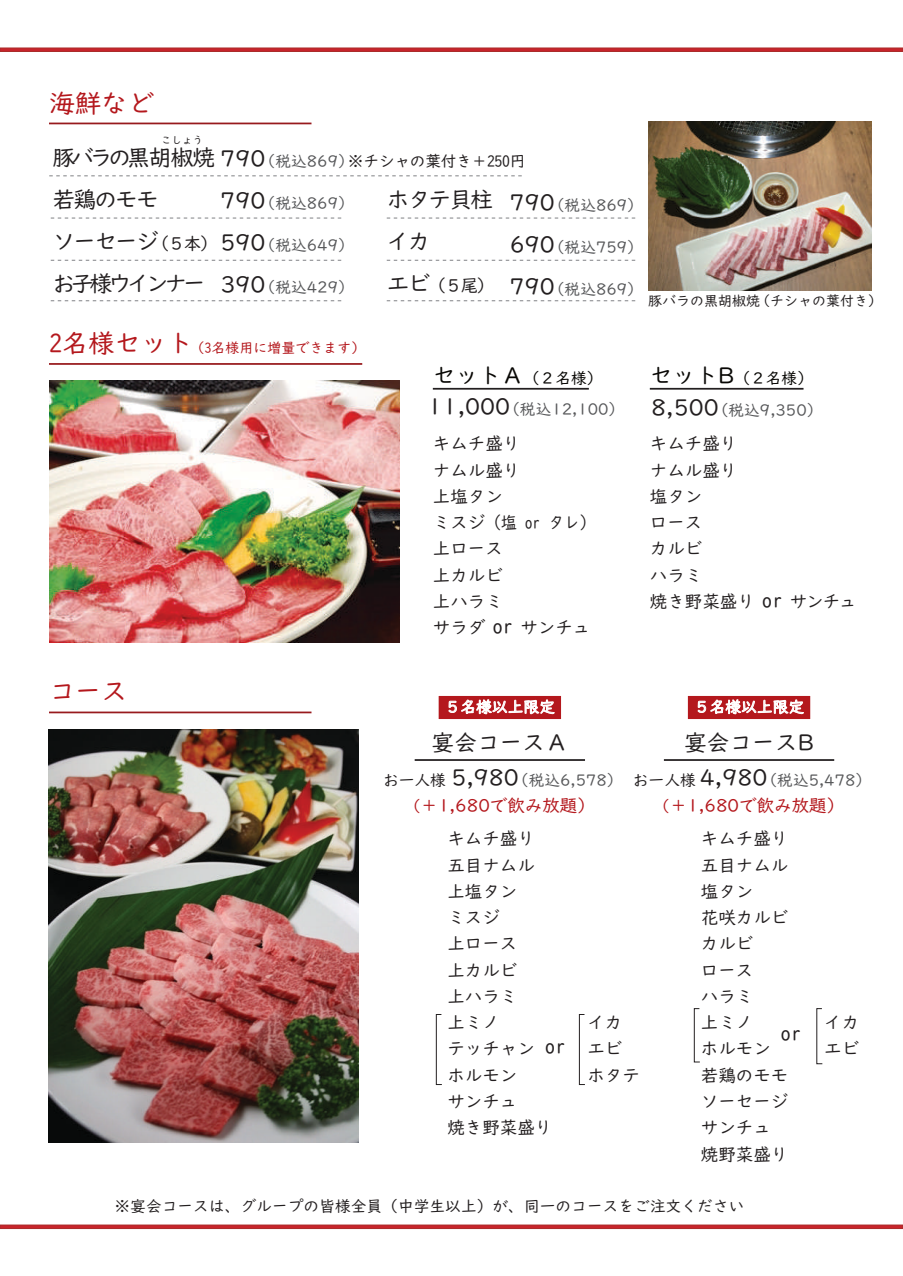
<style>
.page{position:relative;width:903px;height:1276px;background:#fff}
.page>*{position:absolute;margin:0;border:0;box-sizing:border-box;transform-origin:0 0}
.t1{font:26.25px "UD Digi Kyokasho N R";color:#b4181d}
.t2{font:22.75px/42px "UD Digi Kyokasho N R";letter-spacing:-.13em;color:#231f20}
.t3{font:22.75px/42px "UD Digi Kyokasho N R";letter-spacing:-.08em;color:#231f20}
.t4{font:21px "UD Digi Kyokasho N R";color:#231f20}
.t5{font:17.5px/26.2px "UD Digi Kyokasho N R";color:#231f20}
.t6{font:17.5px "UD Digi Kyokasho NP R";color:#b4181d}
.t7{font:15.75px "UD Digi Kyokasho NK R";color:#57585a}
.t8{font:15.75px "UD Digi Kyokasho N R";color:#231f20}
.t9{font:15.75px "UD Digi Kyokasho N R";letter-spacing:-.02em;color:#231f20}
.t10{font:15.75px "UD Digi Kyokasho NP R";color:#080704}
.t11{font:15.75px "UD Digi Kyokasho N R";color:#fff}
.t12{font:14px "UD Digi Kyokasho N R";color:#b4181d}
.t13{font:14px "UD Digi Kyokasho N R";color:#231f20}
.t14{font:10.5px "UD Digi Kyokasho N R";color:#231f20}
.s1{font-size:17.5px}
.s2{font-family:"UD Digi Kyokasho NK R";font-size:22.75px}
.s3{font-family:"UD Digi Kyokasho NK R";color:#57585a}
.s4{font-family:"UD Digi Kyokasho NK R"}
.s5{font-size:22.75px;color:#231f20}
.s6{font-size:22.75px}
.s7{font-size:26.25px}
.s8{font-family:"UD Digi Kyokasho N R";font-size:22.75px}
.s9{font-family:"UD Digi Kyokasho NP R";font-size:22.75px;color:#231f20}
.s10{font-size:21px}
.s11{font-family:"UD Digi Kyokasho NP R"}
.s12{font-family:"UD Digi Kyokasho N R";color:#231f20}
.s13{font-family:"UD Digi Kyokasho N R";font-size:15.75px}
.s14{font-family:"UD Digi Kyokasho N R"}
</style>
<div class="page">
<div style="left:0;top:48px;width:903px;height:4px;border:1px solid #aa2d2b"></div>
<div style="left:0;top:1224px;width:903px;height:4px;border:1px solid #aa2d2b"></div>
<svg style="left:51px;top:300px;width:291px;height:1px"></svg>
<svg style="left:51px;top:260px;width:291px;height:1px"></svg>
<svg style="left:51px;top:218px;width:291px;height:1px"></svg>
<svg style="left:387px;top:300px;width:249px;height:1px"></svg>
<svg style="left:387px;top:260px;width:249px;height:1px"></svg>
<svg style="left:387px;top:218px;width:249px;height:1px"></svg>
<svg style="left:49px;top:175px;width:473px;height:1px"></svg>
<hr style="left:49px;top:122px;width:263px;height:2px;background:#981a1e">
<img style="left:648px;top:121px;width:223px;height:169px">
<hr style="left:49px;top:363px;width:313px;height:2px;background:#981a1e">
<hr style="left:49px;top:711px;width:263px;height:2px;background:#981a1e">
<img style="left:49px;top:729px;width:310px;height:413px">
<img style="left:49px;top:380px;width:350px;height:262px">
<div style="left:438px;top:695px;width:124px;height:25px;background:#b4181d;border:1px solid #fff"></div>
<svg style="left:448px;top:695px;width:107px;height:25px"></svg>
<div style="left:687px;top:695px;width:124px;height:25px;background:#b4181d;border:1px solid #fff"></div>
<svg style="left:697px;top:695px;width:108px;height:25px"></svg>
<hr style="left:415px;top:759px;width:170px;height:1px;background:#231f20">
<hr style="left:433px;top:388px;width:156px;height:1px;background:#231f20">
<hr style="left:650px;top:388px;width:154px;height:1px;background:#231f20">
<hr style="left:664px;top:759px;width:170px;height:1px;background:#231f20">
<svg style="left:436px;top:1014px;width:6px;height:70px"></svg>
<svg style="left:579px;top:1014px;width:6px;height:70px"></svg>
<svg style="left:694px;top:1008px;width:6px;height:54px"></svg>
<svg style="left:816px;top:1007px;width:7px;height:56px"></svg>
<h1 class="t1" style="left:49px;top:90px;width:106px">海鮮など</h1>
<h2 class="t2" style="left:52px;top:137px;width:167px">豚バラの黒胡椒焼若鶏のモモ<br>ソーセージ<span class="s1">（５本）</span>お子様ウインナー</h2>
<p class="t14" style="left:161px;top:135px;width:43px">こしょう</p>
<p class="t9" style="left:221px;top:153px;width:306px"><span class="s2">790</span><span class="s3">（税込869）</span><span class="s4">※</span>チシャの葉付き＋250円</p>
<p class="t7" style="left:221px;top:195px;width:129px"><span class="s5">790</span>（税込869）</p>
<p class="t7" style="left:221px;top:237px;width:129px"><span class="s5">590</span>（税込649）</p>
<p class="t7" style="left:221px;top:279px;width:129px"><span class="s5">390</span>（税込429）</p>
<h2 class="t3" style="left:387px;top:179px;width:108px">ホタテ貝柱イカ</h2>
<p class="t5" style="left:387px;top:272px;width:109px"><span class="s6">エビ</span>（５尾）</p>
<p class="t7" style="left:510px;top:197px;width:129px"><span class="s5">790</span>（税込869）</p>
<p class="t7" style="left:510px;top:239px;width:129px"><span class="s5">６90</span>（税込７５９）</p>
<p class="t7" style="left:510px;top:281px;width:129px"><span class="s5">790</span>（税込869）</p>
<p class="t12" style="left:49px;top:341px;width:318px"><span class="s7">2名様セット</span> (3名様用に増量できます）</p>
<p class="t13" style="left:648px;top:294px;width:235px">豚バラの黒胡椒焼（チシャの葉付き）</p>
<p class="t10" style="left:433px;top:370px;width:171px"><span class="s8">セット</span><span class="s6">Ａ</span>（２名様）</p>
<p class="t10" style="left:650px;top:370px;width:165px"><span class="s8">セット</span><span class="s6">B</span>（２名様）</p>
<h1 class="t1" style="left:49px;top:677px;width:80px">コース</h1>
<p class="t7" style="left:428px;top:401px;width:192px"><span class="s9">11,000</span>（税込12,100）</p>
<p class="t5" style="left:433px;top:430px;width:164px">キムチ盛り<br>ナムル盛り<br>上塩タン<br>ミスジ（塩 or タレ）上ロース<br>上カルビ<br>上ハラミ<br>サラダ <span class="s10">or</span> サンチュ</p>
<p class="t7" style="left:651px;top:402px;width:167px"><span class="s9">8,500</span>（税込9,350）</p>
<p class="t5" style="left:650px;top:430px;width:208px">キムチ盛り<br>ナムル盛り<br>塩タン<br>ロース<br>カルビ<br>ハラミ<br>焼き野菜盛り <span class="s10">or</span> サンチュ</p>
<p class="t11" style="left:445px;top:698px;width:112px">５名様以上限定</p>
<p class="t11" style="left:694px;top:698px;width:112px">５名様以上限定</p>
<h2 class="t3" style="left:432px;top:721px;width:138px">宴会コース<span class="s11">Ａ</span></h2>
<p class="t7" style="left:383px;top:772px;width:235px"><span class="s12">お一人様</span> <span class="s9">5,980</span>（税込6,578）</p>
<h2 class="t3" style="left:684px;top:721px;width:132px">宴会コース<span class="s11">B</span></h2>
<p class="t7" style="left:633px;top:772px;width:234px"><span class="s12">お一人様</span> <span class="s9">4,980</span>（税込5,478）</p>
<p class="t6" style="left:405px;top:796px;width:192px"><span class="s13">（</span><span class="s14">＋</span>1,680で飲み放題<span class="s14">）</span></p>
<p class="t6" style="left:654px;top:796px;width:192px"><span class="s13">（</span><span class="s14">＋</span>1,680で飲み放題<span class="s14">）</span></p>
<p class="t5" style="left:447px;top:825px;width:106px">キムチ盛り五目ナムル上塩タン<br>ミスジ<br>上ロース<br>上カルビ<br>上ハラミ<br>上ミノ<br>テッチャンホルモン<br>サンチュ<br>焼き野菜盛り</p>
<p class="t4" style="left:545px;top:1035px;width:22px">or</p>
<p class="t5" style="left:587px;top:1009px;width:54px">イカエビホタテ</p>
<p class="t5" style="left:701px;top:825px;width:89px">キムチ盛り五目ナムル塩タン<br>花咲カルビカルビ<br>ロース<br>ハラミ<br>上ミノ<br>ホルモン若鶏のモモソーセージサンチュ焼野菜盛り</p>
<p class="t4" style="left:781px;top:1022px;width:22px">or</p>
<p class="t5" style="left:824px;top:1008px;width:36px">イカエビ</p>
<p class="t8" style="left:115px;top:1197px;width:631px">※宴会コースは、グループの皆様全員（中学生以上）が、同一のコースをご注文ください</p>
</div>
